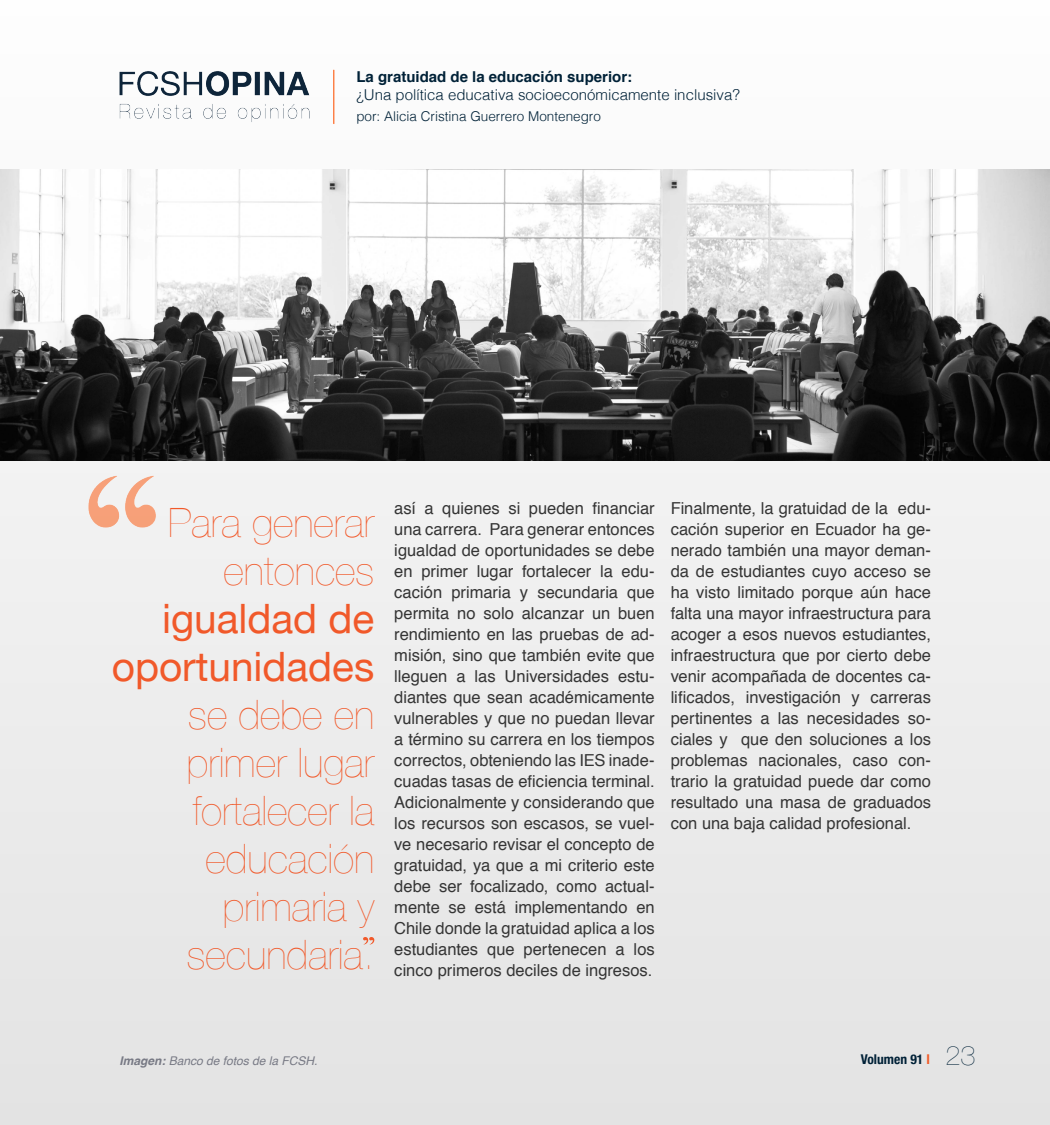
<style>
.page{position:relative;width:1050px;height:1125px;background:#fff}
.page>*{position:absolute;margin:0;border:0;box-sizing:border-box;transform-origin:0 0}
.frase_resaltar{font:200 40.5px/48px "Helvetica Neue";color:#f1592a;text-align:right}
.parrafo_del_articulo{font:16.5px/21px "Helvetica";color:#353535;text-align:justify}
.t1{font:300 15px "Helvetica";color:#002137}
.t2{font:700 15px "Helvetica";color:#002137}
.t3{font:300 13.5px "Helvetica";color:#002137}
.t4{font:700 condensed 13.5px "Helvetica Neue";color:#002137}
.detalle_de_imagen{font:italic 12px "Helvetica";color:#787a85}
.s1{font-weight:400}
.s2{font-weight:700}
.s3{color:#f15d2a}
.s4{font-weight:200;font-stretch:normal;font-size:27px}
</style>
<div class="page">
<div style="left:0;top:169px;width:1050px;height:956px;background:#ebebeb"></div>
<img style="left:119px;top:69px;width:216px;height:55px">
<img style="left:87px;top:474px;width:70px;height:55px">
<svg style="left:363px;top:937px;width:11px;height:8px"></svg>
<img style="left:0;top:170px;width:1050px;height:290px">
<p class="t2" style="left:356px;top:64px;width:277px">La gratuidad de la educación superior:</p>
<p class="t1" style="left:356px;top:82px;width:385px">¿Una política educativa socioeconómicamente inclusiva?</p>
<p class="t3" style="left:356px;top:104px;width:246px">por: Alicia Cristina Guerrero Montenegro</p>
<p class="frase_resaltar" style="left:112px;top:497px;width:264px">Para generar entonces <span class="s1">igualdad de oportunidades </span>se debe en primer lugar fortalecer la educación primaria y secundaria.</p>
<p class="parrafo_del_articulo" style="left:394px;top:498px;width:262px">así a quienes si pueden financiar una carrera. Para generar entonces igualdad de oportunidades se debe en primer lugar fortalecer la edu&shy;cación primaria y secundaria que permita no solo alcanzar un buen rendimiento en las pruebas de ad&shy;misión, sino que también evite que lleguen a las Universidades estu&shy;diantes que sean académicamente vulnerables y que no puedan llevar a término su carrera en los tiempos correctos, obteniendo las IES inade&shy;cuadas tasas de eficiencia terminal.</p>
<p class="parrafo_del_articulo" style="left:394px;top:792px;width:262px">Adicionalmente y considerando que los recursos son escasos, se vuel&shy;ve necesario revisar el concepto de gratuidad, ya que a mi criterio este debe ser focalizado, como actual&shy;mente se está implementando en Chile donde la gratuidad aplica a los estudiantes que pertenecen a los cinco primeros deciles de ingresos.</p>
<p class="parrafo_del_articulo" style="left:671px;top:498px;width:262px">Finalmente, la gratuidad de la edu&shy;cación superior en Ecuador ha ge&shy;nerado también una mayor deman&shy;da de estudiantes cuyo acceso se ha visto limitado porque aún hace falta una mayor infraestructura para acoger a esos nuevos estudiantes, infraestructura que por cierto debe venir acompañada de docentes ca&shy;lificados, investigación y carreras pertinentes a las necesidades so&shy;ciales y que den soluciones a los problemas nacionales, caso con&shy;trario la gratuidad puede dar como resultado una masa de graduados con una baja calidad profesional.</p>
<p class="detalle_de_imagen" style="left:119px;top:1051px;width:200px"><span class="s2">Imagen:</span> Banco de fotos de la FCSH.</p>
<p class="t4" style="left:861px;top:1048px;width:116px">Volumen 91 <span class="s3">I</span> <span class="s4">23</span></p>
</div>
